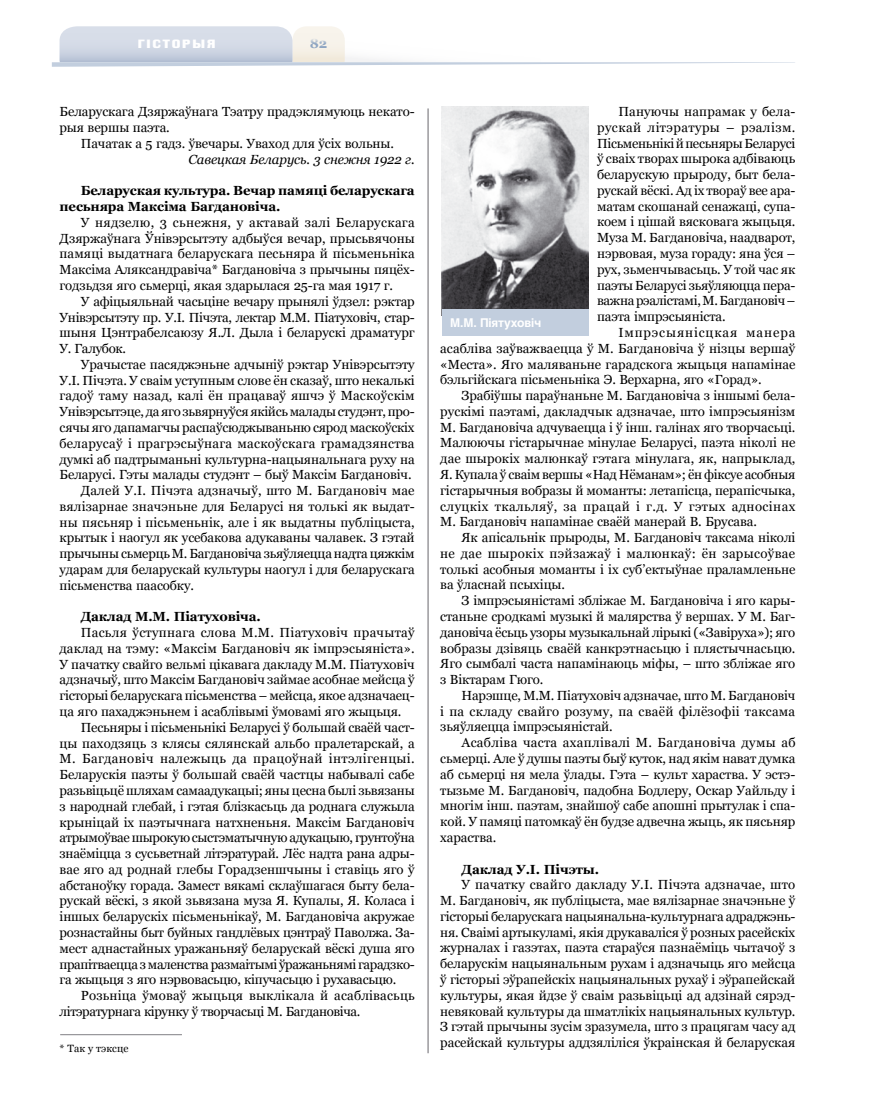
<style>
.page{position:relative;width:872px;height:1106px;background:#fff}
.page>*{position:absolute;margin:0;border:0;box-sizing:border-box;transform-origin:0 0}
.t1{font:700 13.5px "Georgia";color:#8ea5c2}
.t2{font:13.2px/15.8px "Georgia";letter-spacing:-.005em;color:#000;text-align:justify}
.t3{font:700 13.2px/15.8px "Georgia";letter-spacing:-.015em;color:#000}
.t4{font:13.2px/15.8px "Georgia";letter-spacing:-.025em;color:#000}
.t5{font:13.2px "Georgia";letter-spacing:.02em;color:#000}
.t6{font:13.2px "Georgia";letter-spacing:.015em;color:#000}
.t7{font:italic 13.2px "Georgia";letter-spacing:-.005em;color:#000}
.t8{font:700 12px "Helios";letter-spacing:-.01em;color:#fff}
.t9{font:12px "Black Grotesk C";letter-spacing:.15em;color:#fff}
.t10{font:10.5px "Georgia";letter-spacing:.005em;color:#000}
</style>
<div class="page">
<hr style="left:428px;top:108px;width:1px;height:945px;background:#68676c">
<svg style="left:52px;top:26px;width:743px;height:41px"></svg>
<img style="left:442px;top:106px;width:146px;height:203px">
<hr style="left:60px;top:1034px;width:122px;height:1px;background:#818084">
<div style="left:442px;top:309px;width:146px;height:26px;background:#c2cede"></div>
<p class="t9" style="left:138px;top:36px;width:79px">Гісторыя</p>
<p class="t1" style="left:309px;top:35px;width:19px">82</p>
<p class="t2" style="left:60px;top:104px;width:357px">Беларускага Дзяржаўнага Тэатру прадэклямуюць некато-</p>
<p class="t2" style="left:60px;top:120px;width:112px">рыя вершы паэта.</p>
<p class="t2" style="left:81px;top:135px;width:315px">Пачатак а 5 гадз. ўвечары. Уваход для ўсіх вольны.</p>
<p class="t7" style="left:188px;top:152px;width:228px">Савецкая Беларусь. 3 снежня 1922 г.</p>
<p class="t3" style="left:60px;top:183px;width:357px;text-indent:21px">Беларуская культура. Вечар памяці беларускага песьняра Максіма Багдановіча.</p>
<p class="t2" style="left:60px;top:214px;width:357px;text-indent:21px">У нядзелю, 3 сьнежня, у актавай залі Беларускага Дзяржаўнага Ўнівэрсытэту адбыўся вечар, прысьвячоны памяці выдатнага беларускага песьняра й пісьменьніка Максіма Аляксандравіча* Багдановіча з прычыны пяцёх&shy;годзьдзя яго сьмерці, якая здарылася 25-га мая 1917 г.</p>
<p class="t2" style="left:60px;top:293px;width:357px;text-indent:21px">У афіцыяльнай часьціне вечару прынялі ўдзел: рэктар Унівэрсытэту пр. У.I. Пічэта, лектар М.М. Піатуховіч, стар&shy;шыня Цэнтрабелсаюзу Я.Л. Дыла і беларускі драматург У. Галубок.</p>
<p class="t2" style="left:81px;top:356px;width:335px">Урачыстае пасяджэньне адчыніў рэктар Унівэрсытэту</p>
<p class="t2" style="left:60px;top:372px;width:357px">У.I. Пічэта. У сваім уступным слове ён сказаў, што некалькі</p>
<p class="t6" style="left:60px;top:388px;width:357px">гадоў таму назад, калі ён працаваў яшчэ ў Маскоўскім</p>
<p class="t2" style="left:60px;top:404px;width:356px">Унівэрсытэце, да яго зьвярнуўся якійсь малады студэнт, про-</p>
<p class="t2" style="left:60px;top:419px;width:356px">сячы яго дапамагчы распаўсюджываньню сярод маскоўскіх</p>
<p class="t5" style="left:60px;top:436px;width:356px">беларусаў і прагрэсыўнага маскоўскага грамадзянства</p>
<p class="t2" style="left:60px;top:451px;width:357px">думкі аб падтрыманьні культурна-нацыянальнага руху на</p>
<p class="t2" style="left:60px;top:467px;width:353px">Беларусі. Гэты малады студэнт – быў Максім Багдановіч.</p>
<p class="t2" style="left:81px;top:482px;width:335px">Далей У.I. Пічэта адзначыў, што М. Багдановіч мае</p>
<p class="t2" style="left:60px;top:498px;width:357px">вялізарнае значэньне для Беларусі ня толькі як выдат-</p>
<p class="t2" style="left:60px;top:514px;width:357px">ны пясьняр і пісьменьнік, але і як выдатны публіцыста,</p>
<p class="t2" style="left:60px;top:530px;width:357px">крытык і наогул як усебакова адукаваны чалавек. З гэтай</p>
<p class="t2" style="left:60px;top:546px;width:357px">прычыны сьмерць М. Багдановіча зьяўляецца надта цяжкім</p>
<p class="t2" style="left:60px;top:561px;width:357px">ударам для беларускай культуры наогул і для беларускага</p>
<p class="t2" style="left:60px;top:577px;width:136px">пісьменства паасобку.</p>
<p class="t3" style="left:81px;top:609px;width:182px">Даклад М.М. Піатуховіча.</p>
<p class="t2" style="left:60px;top:624px;width:357px;text-indent:21px">Пасьля ўступнага слова М.М. Піатуховіч прачытаў даклад на тэму: «Максім Багдановіч як імпрэсыяніста».<br>У пачатку свайго вельмі цікавага дакладу М.М. Піатуховіч адзначыў, што Максім Багдановіч займае асобнае мейсца ў гісторыі беларускага пісьменства – мейсца, якое адзначаец&shy;ца яго пахаджэньнем і асаблівымі ўмовамі яго жыцьця.</p>
<p class="t2" style="left:60px;top:719px;width:357px;text-indent:21px">Песьняры і пісьменьнікі Беларусі ў большай сваёй част&shy;цы паходзяць з клясы сялянскай альбо пралетарскай, а М. Багдановіч належыць да працоўнай інтэлігенцыі.<br>Беларускія паэты ў большай сваёй частцы набывалі сабе разьвіцьцё шляхам самаадукацыі; яны цесна былі зьвязаны з народнай глебай, і гэтая блізкасьць да роднага служыла крыніцай іх паэтычнага натхненьня. Максім Багдановіч атрымоўвае шырокую сыстэматычную адукацыю, грунтоўна знаёміцца з сусьветнай літэратурай. Лёс надта рана адры&shy;вае яго ад роднай глебы Горадзеншчыны і ставіць яго ў абстаноўку горада. Замест вякамі склаўшагася быту бела&shy;рускай вёскі, з якой зьвязана муза Я. Купалы, Я. Коласа і іншых беларускіх пісьменьнікаў, М. Багдановіча акружае рознастайны быт буйных гандлёвых цэнтраў Паволжа. За&shy;мест аднастайных уражаньняў беларускай вёскі душа яго прапітваецца з маленства размаітымі ўражаньнямі гарадзко&shy;га жыцьця з яго нэрвовасьцю, кіпучасьцю і рухавасьцю.</p>
<p class="t4" style="left:60px;top:987px;width:357px;text-indent:21px">Розьніца ўмоваў жыцьця выклікала й асаблівасьць літэратурнага кірунку ў творчасьці М. Багдановіча.</p>
<p class="t10" style="left:60px;top:1042px;width:70px">* Так у тэксце</p>
<p class="t2" style="left:597px;top:104px;width:200px;text-indent:21px">Пануючы напрамак у бела&shy;рускай літэратуры – рэалізм.<br>Пісьменьнікі й песьняры Беларусі ў сваіх творах шырока адбіваюць беларускую прыроду, быт бела&shy;рускай вёскі. Ад іх твораў вее ара&shy;матам скошанай сенажаці, супа&shy;коем і цішай вясковага жыцьця.<br>Муза М. Багдановіча, наадварот, нэрвовая, муза гораду: яна ўся – рух, зьменчывасьць. У той час як паэты Беларусі зьяўляюцца пера&shy;важна рэалістамі, М. Багдановіч – паэта імпрэсыяніста.</p>
<p class="t2" style="left:440px;top:324px;width:357px;text-indent:178px">Iмпрэсыянісцкая манера асабліва заўважваецца ў М. Багдановіча ў нізцы вершаў «Места». Яго маляваньне гарадскога жыцьця напамінае бэльгійскага пісьменьніка Э. Верхарна, яго «Горад».</p>
<p class="t2" style="left:440px;top:387px;width:357px;text-indent:21px">Зрабіўшы параўнаньне М. Багдановіча з іншымі бела&shy;рускімі паэтамі, дакладчык адзначае, што імпрэсыянізм М. Багдановіча адчуваецца і ў інш. галінах яго творчасьці.<br>Малюючы гістарычнае мінулае Беларусі, паэта ніколі не дае шырокіх малюнкаў гэтага мінулага, як, напрыклад, Я. Купала ў сваім вершы «Над Нёманам»; ён фіксуе асобныя гістарычныя вобразы й моманты: летапісца, перапісчыка, слуцкіх ткальляў, за працай і г.д. У гэтых адносінах М. Багдановіч напамінае сваёй манерай В. Брусава.</p>
<p class="t2" style="left:440px;top:529px;width:357px;text-indent:21px">Як апісальнік прыроды, М. Багдановіч таксама ніколі не дае шырокіх пэйзажаў і малюнкаў: ён зарысоўвае толькі асобныя моманты і іх суб’ектыўнае праламленьне ва ўласнай псыхіцы.</p>
<p class="t2" style="left:440px;top:592px;width:357px;text-indent:21px">З імпрэсыяністамі збліжае М. Багдановіча і яго кары&shy;станьне сродкамі музыкі й малярства ў вершах. У М. Баг&shy;дановіча ёсьць узоры музыкальнай лірыкі («Завіруха»); яго вобразы дзівяць сваёй канкрэтнасьцю і плястычнасьцю.<br>Яго сымбалі часта напамінаюць міфы, – што збліжае яго з Віктарам Гюго.</p>
<p class="t2" style="left:440px;top:687px;width:356px;text-indent:21px">Нарэшце, М.М. Піатуховіч адзначае, што М. Багдановіч і па складу свайго розуму, па сваёй філёзофіі таксама зьяўляецца імпрэсыяністай.</p>
<p class="t2" style="left:440px;top:734px;width:357px;text-indent:21px">Асабліва часта ахаплівалі М. Багдановіча думы аб сьмерці. Але ў душы паэты быў куток, над якім нават думка аб сьмерці ня мела ўлады. Гэта – культ хараства. У эстэ&shy;тызьме М. Багдановіч, падобна Бодлеру, Оскар Уайльду і многім інш. паэтам, знайшоў сабе апошні прытулак і спа&shy;кой. У памяці патомкаў ён будзе адвечна жыць, як пясьняр хараства.</p>
<p class="t3" style="left:461px;top:861px;width:139px">Даклад У.I. Пічэты.</p>
<p class="t2" style="left:440px;top:876px;width:357px;text-indent:21px">У пачатку свайго дакладу У.I. Пічэта адзначае, што М. Багдановіч, як публіцыста, мае вялізарнае значэньне ў гісторыі беларускага нацыянальна-культурнага адраджэнь&shy;ня. Сваімі артыкуламі, якія друкаваліся ў розных расейскіх журналах і газэтах, паэта стараўся пазнаёміць чытачоў з беларускім нацыянальным рухам і адзначыць яго мейсца ў гісторыі эўрапейскіх нацыянальных рухаў і эўрапейскай культуры, якая йдзе ў сваім разьвіцьці ад адзінай сярэд&shy;невяковай культуры да шматлікіх нацыянальных культур.<br>З гэтай прычыны зусім зразумела, што з працягам часу ад расейскай культуры аддзяліліся ўкраінская й беларуская</p>
<p class="t8" style="left:450px;top:315px;width:92px">М.М. Піятуховіч</p>
</div>
